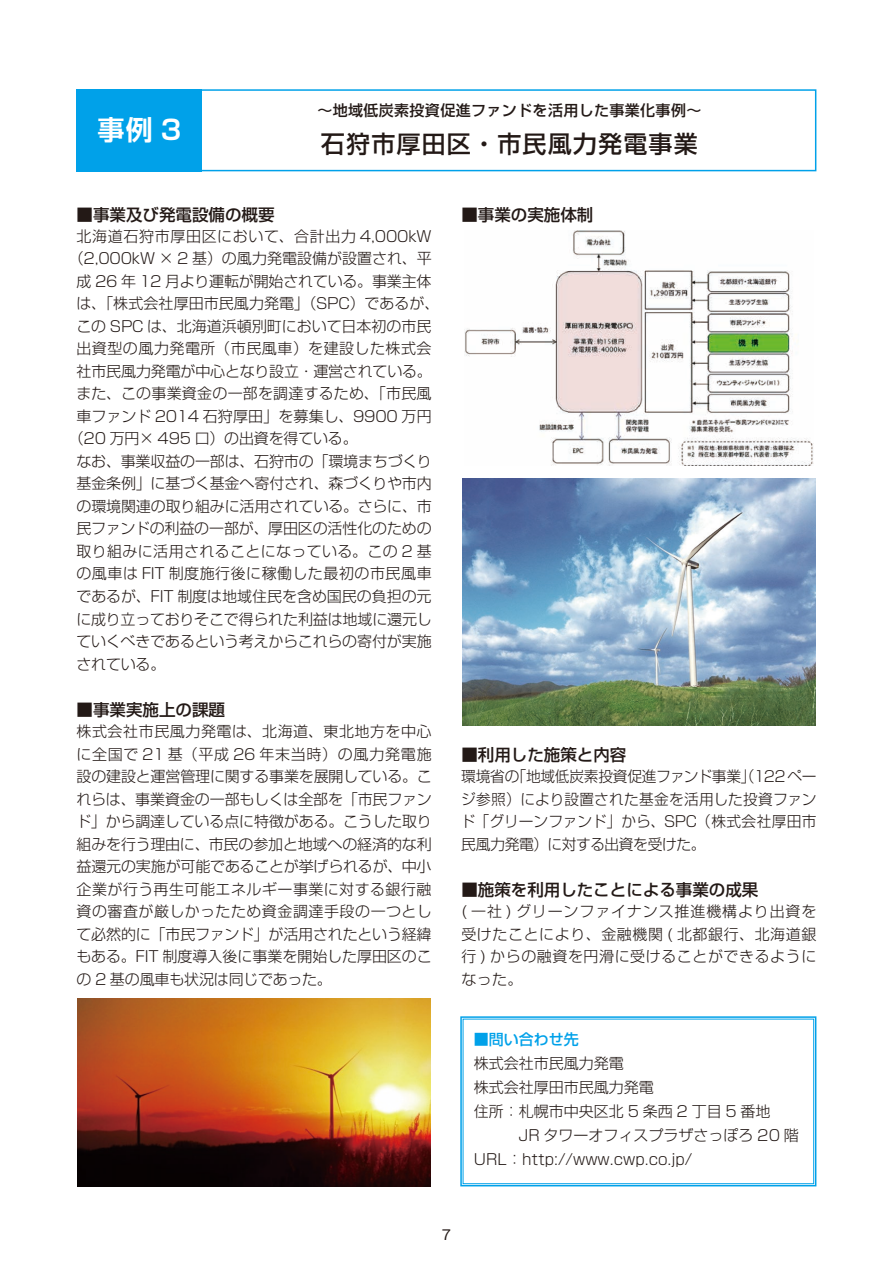
<style>
.page{position:relative;width:893px;height:1263px;background:#fff}
.page>*{position:absolute;margin:0;border:0;box-sizing:border-box;transform-origin:0 0}
.t1{font:700 27px "Shin Go Pro De";color:#fff}
.t2{font:500 24px "Shin Go Pro";letter-spacing:.05em;color:#231916}
.t3{font:500 16.5px "Shin Go Pro";color:#231916}
.t4{font:300 15px/22.5px "Shin Go Pro";letter-spacing:-.005em;color:#231916;text-align:justify}
.t5{font:300 15px "Shin Go Pro";letter-spacing:.035em;color:#231916}
.t6{font:500 15px "Shin Go Pro";letter-spacing:.025em;color:#231916}
.t7{font:300 15px "Shin Go Pro";letter-spacing:.04em;color:#231916}
.t8{font:300 15px "Shin Go Pro";letter-spacing:.015em;color:#231916}
.t9{font:300 15px "Shin Go Pro";letter-spacing:.025em;color:#231916}
.t10{font:500 15px "Shin Go Pro";color:#00a1e9}
.t11{font:13.5px "Gothic MB101 Pro";color:#231916}
</style>
<div class="page">
<div style="left:77px;top:89px;width:739px;height:82px;border:2px solid #00a1e9"></div>
<div style="left:77px;top:89px;width:125px;height:82px;background:#00a1e9"></div>
<svg style="left:460px;top:1016px;width:357px;height:171px"></svg>
<div style="left:463px;top:1019px;width:351px;height:165px;border:1px solid #00a1e9"></div>
<img style="left:78px;top:998px;width:353px;height:188px">
<img style="left:465px;top:230px;width:348px;height:236px">
<img style="left:462px;top:479px;width:353px;height:247px">
<h1 class="t1" style="left:97px;top:107px;width:85px">事例 3</h1>
<p class="t6" style="left:317px;top:98px;width:385px">～地域低炭素投資促進ファンドを活用した事業化事例～</p>
<h2 class="t2" style="left:321px;top:124px;width:378px">石狩市厚田区・市民風力発電事業</h2>
<p class="t3" style="left:77px;top:201px;width:200px">■事業及び発電設備の概要</p>
<p class="t7" style="left:76px;top:224px;width:357px">北海道石狩市厚田区において、合計出力 4,000kW</p>
<p class="t4" style="left:69px;top:246px;width:364px">（2,000kW × 2 基）の風力発電設備が設置され、平</p>
<p class="t4" style="left:76px;top:268px;width:357px">成 26 年 12 月より運転が開始されている。事業主体</p>
<p class="t4" style="left:76px;top:291px;width:364px">は、「株式会社厚田市民風力発電」（SPC）であるが、</p>
<p class="t4" style="left:76px;top:313px;width:357px">この SPC は、北海道浜頓別町において日本初の市民</p>
<p class="t5" style="left:76px;top:336px;width:357px">出資型の風力発電所（市民風車）を建設した株式会</p>
<p class="t4" style="left:76px;top:358px;width:357px">社市民風力発電が中心となり設立・運営されている。</p>
<p class="t8" style="left:76px;top:381px;width:357px">また、この事業資金の一部を調達するため、「市民風</p>
<p class="t4" style="left:76px;top:403px;width:357px">車ファンド 2014 石狩厚田」を募集し、9900 万円</p>
<p class="t4" style="left:69px;top:426px;width:290px">（20 万円× 495 口）の出資を得ている。</p>
<p class="t4" style="left:76px;top:448px;width:357px">なお、事業収益の一部は、石狩市の「環境まちづくり</p>
<p class="t4" style="left:76px;top:471px;width:357px">基金条例」に基づく基金へ寄付され、森づくりや市内</p>
<p class="t4" style="left:76px;top:493px;width:357px">の環境関連の取り組みに活用されている。さらに、市</p>
<p class="t4" style="left:76px;top:516px;width:357px">民ファンドの利益の一部が、厚田区の活性化のための</p>
<p class="t9" style="left:76px;top:539px;width:357px">取り組みに活用されることになっている。この 2 基</p>
<p class="t5" style="left:76px;top:561px;width:357px">の風車は FIT 制度施行後に稼働した最初の市民風車</p>
<p class="t4" style="left:76px;top:583px;width:357px">であるが、FIT 制度は地域住民を含め国民の負担の元</p>
<p class="t4" style="left:76px;top:606px;width:357px">に成り立っておりそこで得られた利益は地域に還元し</p>
<p class="t4" style="left:76px;top:628px;width:357px">ていくべきであるという考えからこれらの寄付が実施</p>
<p class="t4" style="left:76px;top:651px;width:90px">されている。</p>
<p class="t3" style="left:77px;top:696px;width:150px">■事業実施上の課題</p>
<p class="t4" style="left:76px;top:718px;width:357px">株式会社市民風力発電は、北海道、東北地方を中心に全国で 21 基（平成 26 年末当時）の風力発電施設の建設と運営管理に関する事業を展開している。これらは、事業資金の一部もしくは全部を「市民ファンド」から調達している点に特徴がある。こうした取り組みを行う理由に、市民の参加と地域への経済的な利益還元の実施が可能であることが挙げられるが、中小企業が行う再生可能エネルギー事業に対する銀行融資の審査が厳しかったため資金調達手段の一つとして必然的に「市民ファンド」が活用されたという経緯もある。FIT 制度導入後に事業を開始した厚田区のこの 2 基の風車も状況は同じであった。</p>
<p class="t3" style="left:461px;top:201px;width:133px">■事業の実施体制</p>
<p class="t3" style="left:461px;top:741px;width:166px">■利用した施策と内容</p>
<p class="t4" style="left:460px;top:763px;width:358px">環境省の「地域低炭素投資促進ファンド事業」（122ページ参照）により設置された基金を活用した投資ファンド「グリーンファンド」から、SPC（株式会社厚田市民風力発電）に対する出資を受けた。</p>
<p class="t3" style="left:461px;top:876px;width:298px">■施策を利用したことによる事業の成果</p>
<p class="t4" style="left:461px;top:898px;width:357px">( 一社 ) グリーンファイナンス推進機構より出資を受けたことにより、金融機関 ( 北都銀行、北海道銀行 ) からの融資を円滑に受けることができるようになった。</p>
<p class="t10" style="left:474px;top:1027px;width:106px">■問い合わせ先</p>
<p class="t4" style="left:474px;top:1050px;width:326px;line-height:24px;text-align:left">株式会社市民風力発電<br>株式会社厚田市民風力発電<br>住所：札幌市中央区北 5 条西 2 丁目 5 番地<br>　　　JR タワーオフィスプラザさっぽろ 20 階<br>URL：http://www.cwp.co.jp/</p>
<p class="t11" style="left:442px;top:1224px;width:11px">7</p>
</div>
